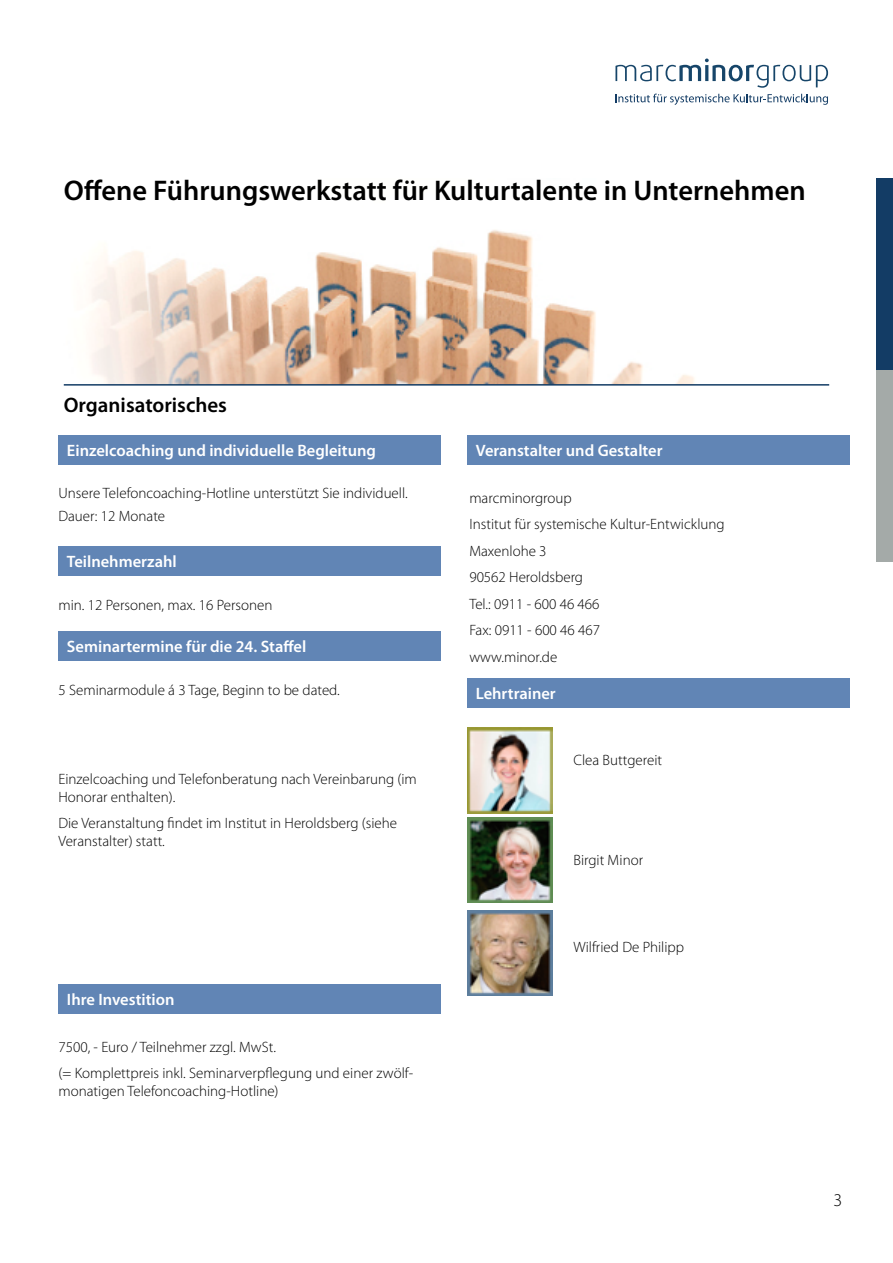
<style>
.page{position:relative;width:893px;height:1263px;background:#fff}
.page>*{position:absolute;margin:0;border:0;box-sizing:border-box;transform-origin:0 0}
.t1{font:600 28.5px "Myriad Pro";color:#000}
.t2{font:600 21px "Myriad Pro";color:#000}
.t3{font:300 18px "Myriad Pro";color:#000}
.t4{font:600 16.5px "Myriad Pro";color:#fff}
.t5{font:300 15px/26.5px "Myriad Pro";color:#000}
</style>
<div class="page">
<div style="left:876px;top:179px;width:17px;height:191px;background:#133c65"></div>
<div style="left:876px;top:370px;width:17px;height:191px;background:#a4aaa8"></div>
<img style="left:90px;top:230px;width:604px;height:154px">
<hr style="left:64px;top:384px;width:765px;height:2px;background:#133c65">
<div style="left:58px;top:435px;width:383px;height:30px;background:#6185b5"></div>
<div style="left:58px;top:546px;width:383px;height:30px;background:#6185b5"></div>
<div style="left:58px;top:631px;width:383px;height:30px;background:#6185b5"></div>
<div style="left:58px;top:984px;width:383px;height:30px;background:#6185b5"></div>
<div style="left:467px;top:435px;width:383px;height:30px;background:#6185b5"></div>
<div style="left:467px;top:678px;width:383px;height:30px;background:#6185b5"></div>
<img style="left:467px;top:818px;width:85px;height:85px">
<svg style="left:615px;top:59px;width:213px;height:29px"></svg>
<svg style="left:615px;top:94px;width:213px;height:11px"></svg>
<img style="left:467px;top:727px;width:85px;height:86px">
<img style="left:467px;top:910px;width:85px;height:85px">
<h1 class="t1" style="left:64px;top:172px;width:743px">Offene Führungswerkstatt für Kulturtalente in Unternehmen</h1>
<h2 class="t2" style="left:64px;top:392px;width:165px">Organisatorisches</h2>
<p class="t4" style="left:67px;top:440px;width:310px">Einzelcoaching und individuelle Begleitung</p>
<p class="t5" style="left:58px;top:482px;width:351px;line-height:22.2px">Unsere Telefoncoaching-Hotline unterstützt Sie individuell.<br>Dauer: 12 Monate</p>
<p class="t4" style="left:67px;top:551px;width:111px">Teilnehmerzahl</p>
<p class="t5" style="left:58px;top:591px;width:216px">min. 12 Personen, max. 16 Personen</p>
<p class="t4" style="left:67px;top:636px;width:241px">Seminartermine für die 24. Staffel</p>
<p class="t5" style="left:58px;top:676px;width:283px">5 Seminarmodule á 3 Tage, Beginn to be dated.</p>
<p class="t5" style="left:58px;top:770px;width:360px;line-height:18px">Einzelcoaching und Telefonberatung nach Vereinbarung (im<br>Honorar enthalten).</p>
<p class="t5" style="left:58px;top:814px;width:340px;line-height:18px">Die Veranstaltung findet im Institut in Heroldsberg (siehe<br>Veranstalter) statt.</p>
<p class="t4" style="left:67px;top:989px;width:109px">Ihre Investition</p>
<p class="t5" style="left:58px;top:1033px;width:356px">7500, - Euro / Teilnehmer zzgl. MwSt.<br>(= Komplettpreis inkl. Seminarverpflegung und einer zwölf-</p>
<p class="t5" style="left:58px;top:1078px;width:222px">monatigen Telefoncoaching-Hotline)</p>
<p class="t4" style="left:476px;top:440px;width:188px">Veranstalter und Gestalter</p>
<p class="t5" style="left:469px;top:484px;width:257px">marcminorgroup<br>Institut für systemische Kultur-Entwicklung<br>Maxenlohe 3<br>90562 Heroldsberg<br>Tel.: 0911 - 600 46 466<br>Fax: 0911 - 600 46 467<br>www.minor.de</p>
<p class="t4" style="left:476px;top:683px;width:82px">Lehrtrainer</p>
<p class="t5" style="left:573px;top:746px;width:90px">Clea Buttgereit</p>
<p class="t5" style="left:573px;top:846px;width:71px">Birgit Minor</p>
<p class="t5" style="left:573px;top:934px;width:112px">Wilfried De Philipp</p>
<p class="t3" style="left:833px;top:1189px;width:10px">3</p>
</div>
